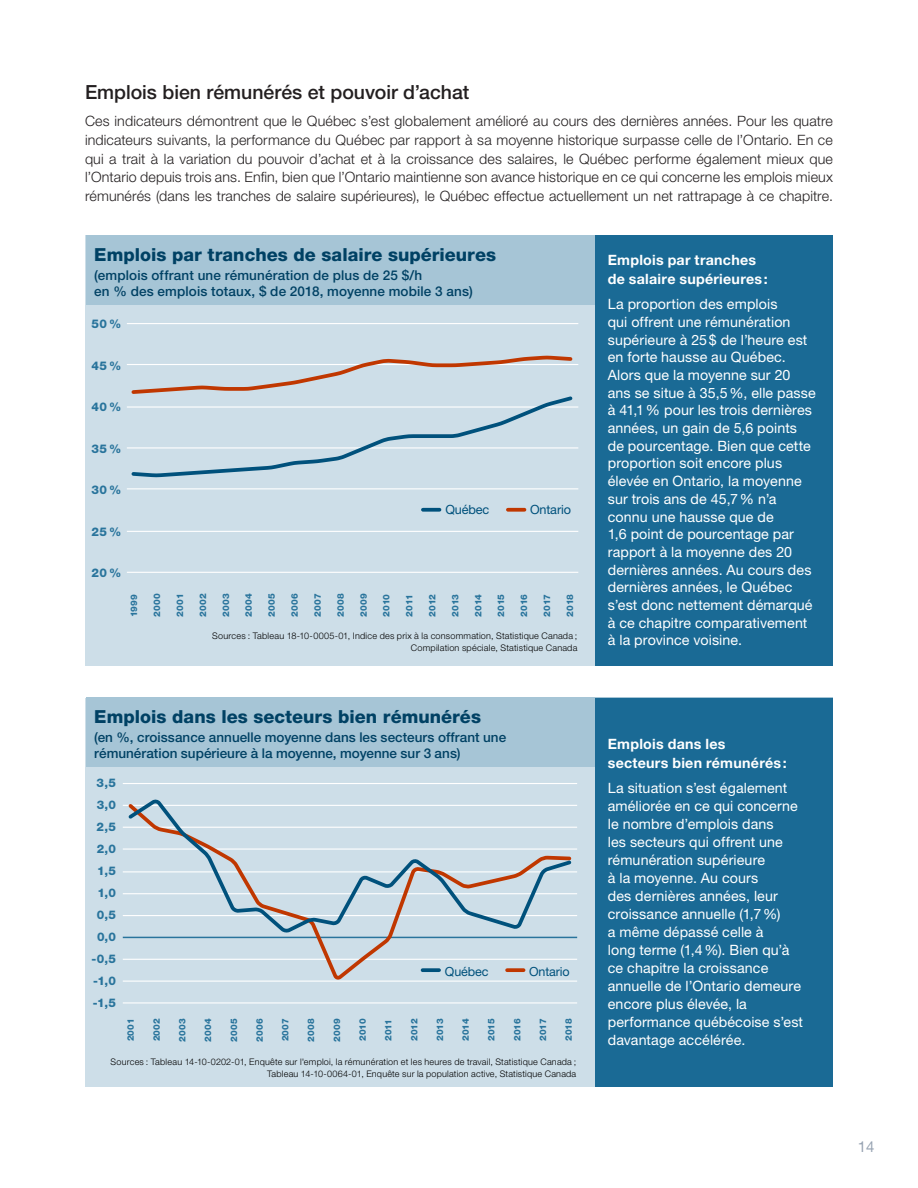
<style>
.page{position:relative;width:918px;height:1188px;background:#fff}
.page>*{position:absolute;margin:0;border:0;box-sizing:border-box;transform-origin:0 0}
.Petit_sous-titre{font:500 19.5px "Helvetica Neue LT Std";color:#231f20}
.G_titre{font:800 18px "Helvetica Neue LT Std";color:#004164}
.t1{font:15px "Helvetica Neue LT Std";color:#97a3b2}
.GRAPH_droite{font:14.25px/17.7px "Helvetica Neue LT Std";letter-spacing:.005em;color:#fff}
.Texte_RÉG{font:300 14.25px/18.8px "Helvetica Neue LT Std";letter-spacing:.01em;color:#231f20;text-align:justify}
.GRAPH_droite-2{font:700 14.25px/18.8px "Helvetica Neue LT Std";letter-spacing:.02em;color:#fff}
.G_titre-2{font:500 13.5px/16.5px "Helvetica Neue LT Std";letter-spacing:.005em;color:#004164}
.t2{font:12.6px "Helvetica Neue LT Std";letter-spacing:-.01em;color:#00517c}
.t3{font:800 12px "Helvetica Neue LT Std";letter-spacing:.02em;color:#29749c}
.t4{font:300 9.15px/12px "Helvetica Neue LT Std";letter-spacing:.025em;color:#000;text-align:right}
.t5{font:800 9.15px "Helvetica Neue LT Std";letter-spacing:.025em;color:#29749c}
.t6{font:300 9px/12px "Helvetica Neue LT Std";letter-spacing:.02em;color:#000;text-align:right}
.t7{font:800 9px "Helvetica Neue LT Std";letter-spacing:.025em;color:#29749c}
</style>
<div class="page">
<div style="left:86px;top:235px;width:747px;height:430px;background:#cddee8"></div>
<div style="left:86px;top:698px;width:747px;height:389px;background:#cddee8"></div>
<div style="left:86px;top:235px;width:746px;height:70px;background:#a6c5d6"></div>
<div style="left:86px;top:698px;width:746px;height:69px;background:#a6c5d6"></div>
<div style="left:595px;top:698px;width:238px;height:389px;background:#1a6a95"></div>
<svg style="left:423px;top:508px;width:17px;height:4px"></svg>
<svg style="left:508px;top:508px;width:16px;height:4px"></svg>
<hr style="left:127px;top:531px;width:451px;height:1px;background:#fff">
<hr style="left:127px;top:488px;width:451px;height:1px;background:#fff">
<hr style="left:127px;top:447px;width:451px;height:2px;background:#fff">
<hr style="left:127px;top:406px;width:451px;height:2px;background:#fff">
<hr style="left:127px;top:364px;width:451px;height:1px;background:#fff">
<hr style="left:127px;top:323px;width:451px;height:1px;background:#fff">
<hr style="left:127px;top:572px;width:451px;height:1px;background:#fff">
<svg style="left:129px;top:355px;width:446px;height:123px"></svg>
<hr style="left:123px;top:1002px;width:454px;height:2px;background:#fff">
<hr style="left:123px;top:981px;width:454px;height:1px;background:#fff">
<hr style="left:123px;top:959px;width:454px;height:1px;background:#fff">
<hr style="left:123px;top:915px;width:454px;height:1px;background:#fff">
<hr style="left:123px;top:893px;width:454px;height:1px;background:#fff">
<hr style="left:123px;top:871px;width:454px;height:1px;background:#fff">
<hr style="left:123px;top:848px;width:454px;height:2px;background:#fff">
<hr style="left:123px;top:827px;width:454px;height:1px;background:#fff">
<hr style="left:123px;top:805px;width:454px;height:1px;background:#fff">
<hr style="left:123px;top:783px;width:454px;height:1px;background:#fff">
<hr style="left:123px;top:937px;width:454px;height:1px;background:#29749c">
<svg style="left:125px;top:936px;width:448px;height:46px"></svg>
<svg style="left:125px;top:799px;width:449px;height:137px"></svg>
<div style="left:595px;top:235px;width:238px;height:430px;background:#1a6a95"></div>
<p class="Petit_sous-titre" style="left:85px;top:80px;width:386px">Emplois bien rémunérés et pouvoir d’achat</p>
<p class="Texte_RÉG" style="left:85px;top:111px;width:749px">Ces indicateurs démontrent que le Québec s’est globalement amélioré au cours des dernières années. Pour les quatre indicateurs suivants, la performance du Québec par rapport à sa moyenne historique surpasse celle de l’Ontario. En ce qui a trait à la variation du pouvoir d’achat et à la croissance des salaires, le Québec performe également mieux que l’Ontario depuis trois ans. Enfin, bien que l’Ontario maintienne son avance historique en ce qui concerne les emplois mieux rémunérés (dans les tranches de salaire supérieures), le Québec effectue actuellement un net rattrapage à ce chapitre.</p>
<p class="G_titre" style="left:94px;top:244px;width:403px">Emplois par tranches de salaire supérieures</p>
<p class="G_titre-2" style="left:94px;top:266px;width:380px">(emplois offrant une rémunération de plus de 25 $/h<br>en % des emplois totaux, $ de 2018, moyenne mobile 3 ans)</p>
<p class="t3" style="left:92px;top:317px;width:32px">50 %</p>
<p class="t3" style="left:91px;top:358px;width:32px">45 %</p>
<p class="t3" style="left:92px;top:400px;width:32px">40 %</p>
<p class="t3" style="left:91px;top:441px;width:32px">35 %</p>
<p class="t3" style="left:92px;top:483px;width:32px">30 %</p>
<p class="t3" style="left:92px;top:524px;width:32px">25 %</p>
<p class="t2" style="left:445px;top:502px;width:46px">Québec</p>
<p class="t2" style="left:530px;top:502px;width:42px">Ontario</p>
<p class="t3" style="left:92px;top:566px;width:32px">20 %</p>
<p class="t5" style="left:129px;top:617px;width:25px;rotate:-90deg">1999</p>
<p class="t5" style="left:152px;top:617px;width:25px;rotate:-90deg">2000</p>
<p class="t5" style="left:174px;top:617px;width:25px;rotate:-90deg">2001</p>
<p class="t5" style="left:197px;top:617px;width:25px;rotate:-90deg">2002</p>
<p class="t5" style="left:220px;top:617px;width:25px;rotate:-90deg">2003</p>
<p class="t5" style="left:243px;top:617px;width:25px;rotate:-90deg">2004</p>
<p class="t5" style="left:266px;top:617px;width:25px;rotate:-90deg">2005</p>
<p class="t5" style="left:289px;top:617px;width:25px;rotate:-90deg">2006</p>
<p class="t5" style="left:312px;top:617px;width:25px;rotate:-90deg">2007</p>
<p class="t5" style="left:335px;top:617px;width:25px;rotate:-90deg">2008</p>
<p class="t5" style="left:358px;top:617px;width:25px;rotate:-90deg">2009</p>
<p class="t5" style="left:381px;top:617px;width:24px;rotate:-90deg">2010</p>
<p class="t5" style="left:404px;top:617px;width:24px;rotate:-90deg">2011</p>
<p class="t5" style="left:427px;top:617px;width:24px;rotate:-90deg">2012</p>
<p class="t5" style="left:450px;top:617px;width:24px;rotate:-90deg">2013</p>
<p class="t5" style="left:473px;top:617px;width:24px;rotate:-90deg">2014</p>
<p class="t5" style="left:496px;top:617px;width:24px;rotate:-90deg">2015</p>
<p class="t5" style="left:519px;top:617px;width:24px;rotate:-90deg">2016</p>
<p class="t5" style="left:541px;top:617px;width:24px;rotate:-90deg">2017</p>
<p class="t5" style="left:564px;top:617px;width:24px;rotate:-90deg">2018</p>
<p class="t4" style="left:212px;top:630px;width:367px">Sources : Tableau 18-10-0005-01, Indice des prix à la consommation, Statistique Canada ;<br>Compilation spéciale, Statistique Canada</p>
<p class="GRAPH_droite-2" style="left:608px;top:251px;width:162px">Emplois par tranches de salaire supérieures:</p>
<p class="GRAPH_droite" style="left:608px;top:295px;width:210px">La proportion des emplois<br>qui offrent une rémunération supérieure à 25$ de l’heure est en forte hausse au Québec.<br>Alors que la moyenne sur 20 ans se situe à 35,5%, elle passe à 41,1% pour les trois dernières années, un gain de 5,6 points de pourcentage. Bien que cette proportion soit encore plus élevée en Ontario, la moyenne sur trois ans de 45,7% n’a connu une hausse que de<br>1,6 point de pourcentage par rapport à la moyenne des 20 dernières années. Au cours des dernières années, le Québec s’est donc nettement démarqué à ce chapitre comparativement à la province voisine.</p>
<p class="G_titre" style="left:94px;top:706px;width:388px">Emplois dans les secteurs bien rémunérés</p>
<p class="G_titre-2" style="left:94px;top:729px;width:413px">(en %, croissance annuelle moyenne dans les secteurs offrant une rémunération supérieure à la moyenne, moyenne sur 3 ans)</p>
<p class="GRAPH_droite-2" style="left:608px;top:735px;width:181px">Emplois dans les secteurs bien rémunérés:</p>
<p class="GRAPH_droite" style="left:608px;top:779px;width:197px">La situation s’est également améliorée en ce qui concerne le nombre d’emplois dans<br>les secteurs qui offrent une rémunération supérieure<br>à la moyenne. Au cours<br>des dernières années, leur croissance annuelle (1,7%)<br>a même dépassé celle à<br>long terme (1,4%). Bien qu’à ce chapitre la croissance annuelle de l’Ontario demeure encore plus élevée, la performance québécoise s’est davantage accélérée.</p>
<p class="t3" style="left:97px;top:776px;width:21px">3,5</p>
<p class="t3" style="left:97px;top:798px;width:21px">3,0</p>
<p class="t3" style="left:96px;top:820px;width:21px">2,5</p>
<p class="t3" style="left:97px;top:842px;width:21px">2,0</p>
<p class="t3" style="left:97px;top:864px;width:20px">1,5</p>
<p class="t3" style="left:97px;top:886px;width:20px">1,0</p>
<p class="t3" style="left:97px;top:908px;width:21px">0,5</p>
<p class="t3" style="left:97px;top:930px;width:20px">0,0</p>
<p class="t3" style="left:91px;top:952px;width:26px">-0,5</p>
<p class="t2" style="left:445px;top:964px;width:45px">Québec</p>
<p class="t2" style="left:529px;top:964px;width:42px">Ontario</p>
<p class="t3" style="left:93px;top:974px;width:24px">-1,0</p>
<p class="t3" style="left:93px;top:996px;width:25px">-1,5</p>
<p class="t7" style="left:125px;top:1041px;width:25px;rotate:-90deg">2001</p>
<p class="t7" style="left:151px;top:1041px;width:25px;rotate:-90deg">2002</p>
<p class="t7" style="left:177px;top:1042px;width:25px;rotate:-90deg">2003</p>
<p class="t7" style="left:203px;top:1042px;width:25px;rotate:-90deg">2004</p>
<p class="t7" style="left:228px;top:1042px;width:25px;rotate:-90deg">2005</p>
<p class="t7" style="left:254px;top:1042px;width:25px;rotate:-90deg">2006</p>
<p class="t7" style="left:280px;top:1041px;width:25px;rotate:-90deg">2007</p>
<p class="t7" style="left:306px;top:1042px;width:25px;rotate:-90deg">2008</p>
<p class="t7" style="left:331px;top:1042px;width:25px;rotate:-90deg">2009</p>
<p class="t7" style="left:357px;top:1041px;width:24px;rotate:-90deg">2010</p>
<p class="t7" style="left:383px;top:1041px;width:24px;rotate:-90deg">2011</p>
<p class="t7" style="left:409px;top:1041px;width:24px;rotate:-90deg">2012</p>
<p class="t7" style="left:435px;top:1041px;width:24px;rotate:-90deg">2013</p>
<p class="t7" style="left:460px;top:1041px;width:24px;rotate:-90deg">2014</p>
<p class="t7" style="left:486px;top:1041px;width:24px;rotate:-90deg">2015</p>
<p class="t7" style="left:512px;top:1041px;width:24px;rotate:-90deg">2016</p>
<p class="t7" style="left:538px;top:1041px;width:24px;rotate:-90deg">2017</p>
<p class="t7" style="left:563px;top:1041px;width:24px;rotate:-90deg">2018</p>
<p class="t6" style="left:111px;top:1055px;width:467px">Sources : Tableau 14-10-0202-01, Enquête sur l'emploi, la rémunération et les heures de travail, Statistique Canada ;<br>Tableau 14-10-0064-01, Enquête sur la population active, Statistique Canada</p>
<p class="t1" style="left:858px;top:1138px;width:18px">14</p>
</div>
